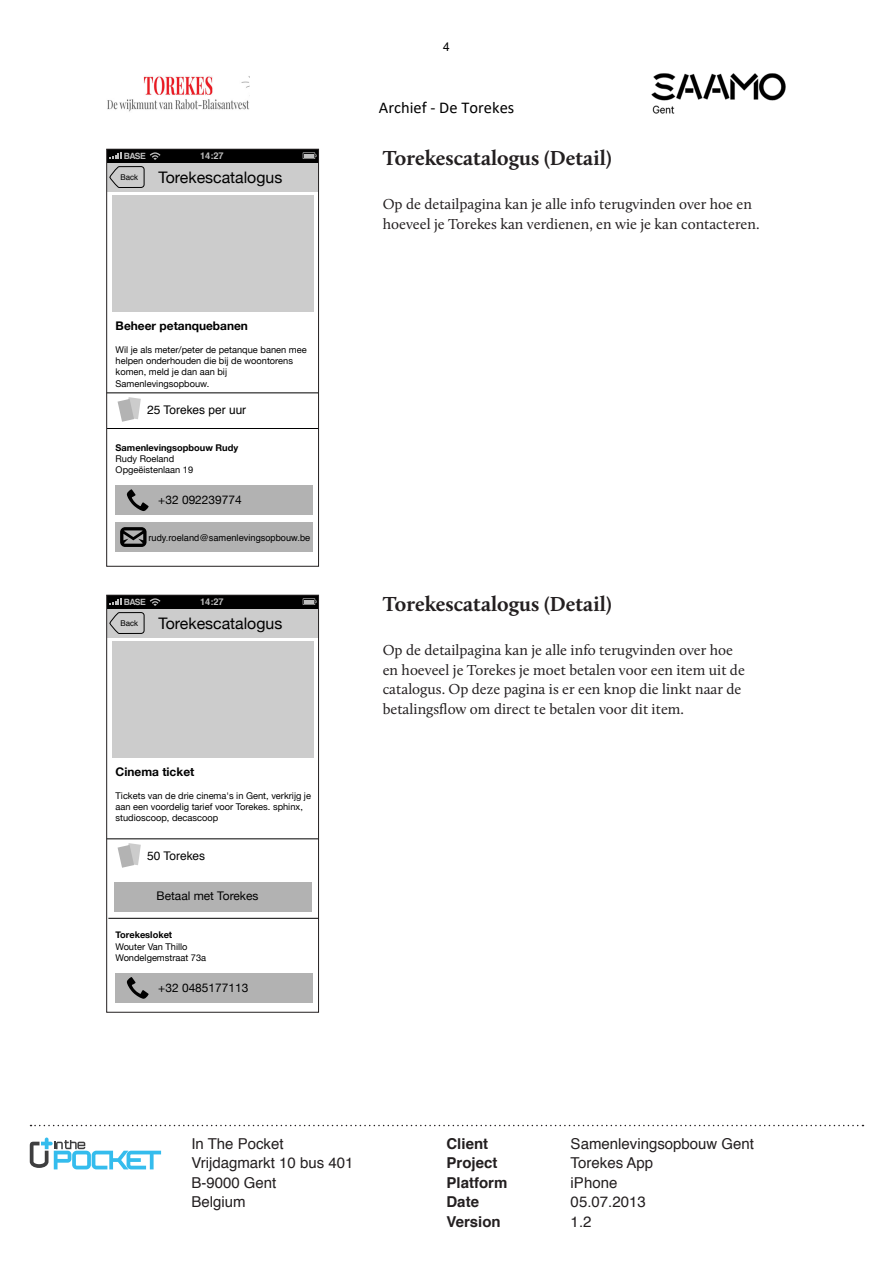
<style>
.page{position:relative;width:893px;height:1263px;background:#fff}
.page>*{position:absolute;margin:0;border:0;box-sizing:border-box;transform-origin:0 0}
.Heading3{font:700 21px "Calluna";color:#231f20}
.t1{font:16.5px "Calibri";color:#000}
.t2{font:15.9px "Helvetica Neue";color:#000}
.Body{font:15px/19.5px "Calluna";color:#231f20}
.t3{font:15px/19.5px "Helvetica";color:#231f20}
.t4{font:700 15px/19.5px "Helvetica";color:#231f20}
.t5{font:12px "Arial";color:#000}
.t6{font:11.85px "Helvetica Neue";color:#000}
.t7{font:700 11.85px "Helvetica Neue";color:#000}
.t8{font:11.85px "Helvetica";color:#000}
.t9{font:9.3px/11.1px "Helvetica Neue";color:#000}
.t10{font:9.3px "Helvetica";color:#000}
.t11{font:700 9.3px "Helvetica";color:#bfbfbf}
.t12{font:700 8.55px "Helvetica";letter-spacing:-.08em;color:#bfbfbf}
.t13{font:7.95px "Helvetica";color:#000}
.s1{font-weight:700}
</style>
<div class="page">
<img style="left:107px;top:76px;width:143px;height:36px">
<img style="left:651px;top:73px;width:135px;height:40px">
<svg style="left:31px;top:1125px;width:832px;height:1px"></svg>
<svg style="left:30px;top:1137px;width:131px;height:32px"></svg>
<div style="left:112px;top:195px;width:202px;height:116px;background:#ccc"></div>
<hr style="left:107px;top:392px;width:212px;height:1px;background:#000">
<svg style="left:118px;top:397px;width:23px;height:25px"></svg>
<hr style="left:107px;top:428px;width:212px;height:1px;background:#000">
<div style="left:116px;top:485px;width:197px;height:30px;background:#b2b2b2"></div>
<svg style="left:127px;top:489px;width:22px;height:22px"></svg>
<div style="left:116px;top:522px;width:197px;height:30px;background:#b2b2b2"></div>
<svg style="left:120px;top:527px;width:27px;height:20px"></svg>
<div style="left:107px;top:162px;width:212px;height:30px;background:#ccc"></div>
<svg style="left:109px;top:166px;width:36px;height:22px"></svg>
<div style="left:107px;top:149px;width:212px;height:13px;background:#000"></div>
<svg style="left:109px;top:152px;width:13px;height:7px"></svg>
<svg style="left:150px;top:152px;width:11px;height:8px"></svg>
<svg style="left:303px;top:152px;width:14px;height:7px"></svg>
<div style="left:106px;top:149px;width:213px;height:418px;border:1px solid #231f20"></div>
<div style="left:112px;top:641px;width:202px;height:116px;background:#ccc"></div>
<hr style="left:107px;top:838px;width:212px;height:1px;background:#000">
<svg style="left:118px;top:843px;width:23px;height:25px"></svg>
<hr style="left:108px;top:918px;width:211px;height:1px;background:#000">
<div style="left:116px;top:973px;width:197px;height:30px;background:#b2b2b2"></div>
<svg style="left:127px;top:977px;width:22px;height:22px"></svg>
<div style="left:114px;top:882px;width:197px;height:29px;background:#b2b2b2"></div>
<div style="left:107px;top:608px;width:212px;height:29px;background:#ccc"></div>
<svg style="left:109px;top:612px;width:36px;height:22px"></svg>
<div style="left:107px;top:595px;width:212px;height:13px;background:#000"></div>
<svg style="left:109px;top:598px;width:13px;height:7px"></svg>
<svg style="left:150px;top:598px;width:11px;height:8px"></svg>
<svg style="left:303px;top:598px;width:14px;height:7px"></svg>
<div style="left:106px;top:595px;width:213px;height:418px;border:1px solid #231f20"></div>
<p class="t5" style="left:443px;top:39px;width:8px">4</p>
<p class="t12" style="left:124px;top:149px;width:23px">BASE</p>
<p class="t11" style="left:200px;top:148px;width:25px">14:27</p>
<p class="t13" style="left:120px;top:171px;width:19px">Back</p>
<p class="t2" style="left:158px;top:164px;width:125px">Torekescatalogus</p>
<p class="t7" style="left:116px;top:315px;width:134px">Beheer petanquebanen</p>
<p class="t9" style="left:116px;top:344px;width:193px">Wil je als meter/peter de petanque banen mee helpen onderhouden die bij de woontorens komen, meld je dan aan bij Samenlevingsopbouw.</p>
<p class="t8" style="left:147px;top:401px;width:101px">25 Torekes per uur</p>
<p class="t9" style="left:116px;top:441px;width:124px"><span class="s1">Samenlevingsopbouw Rudy<br></span>Rudy Roeland<br>Opgeëistenlaan 19</p>
<p class="t6" style="left:158px;top:489px;width:85px">+32 092239774</p>
<p class="t10" style="left:149px;top:531px;width:163px">rudy.roeland@samenlevingsopbouw.be</p>
<h2 class="t1" style="left:379px;top:100px;width:137px">Archief ‐ De Torekes</h2>
<p class="Heading3" style="left:383px;top:144px;width:231px">Torekescatalogus (Detail)</p>
<p class="Body" style="left:383px;top:194px;width:378px">Op de detailpagina kan je alle info terugvinden over hoe en hoeveel je Torekes kan verdienen, en wie je kan contacteren.</p>
<p class="t12" style="left:124px;top:595px;width:23px">BASE</p>
<p class="t11" style="left:200px;top:594px;width:25px">14:27</p>
<p class="Heading3" style="left:383px;top:590px;width:231px">Torekescatalogus (Detail)</p>
<p class="Body" style="left:383px;top:640px;width:364px">Op de detailpagina kan je alle info terugvinden over hoe en hoeveel je Torekes je moet betalen voor een item uit de catalogus. Op deze pagina is er een knop die linkt naar de betalingsflow om direct te betalen voor dit item.</p>
<p class="t13" style="left:120px;top:617px;width:19px">Back</p>
<p class="t2" style="left:158px;top:610px;width:125px">Torekescatalogus</p>
<p class="t7" style="left:116px;top:761px;width:80px">Cinema ticket</p>
<p class="t9" style="left:116px;top:790px;width:197px">Tickets van de drie cinema's in Gent, verkrijg je aan een voordelig tarief voor Torekes. sphinx, studioscoop, decascoop</p>
<p class="t8" style="left:147px;top:847px;width:60px">50 Torekes</p>
<p class="t6" style="left:157px;top:886px;width:103px">Betaal met Torekes</p>
<p class="t9" style="left:116px;top:929px;width:92px"><span class="s1">Torekesloket<br></span>Wouter Van Thillo<br>Wondelgemstraat 73a</p>
<p class="t6" style="left:158px;top:977px;width:91px">+32 0485177113</p>
<h3 class="t3" style="left:191px;top:1134px;width:164px">In The Pocket<br>Vrijdagmarkt 10 bus 401<br>B-9000 Gent<br>Belgium</h3>
<h3 class="t4" style="left:446px;top:1134px;width:62px">Client<br>Project<br>Platform<br>Date<br>Version</h3>
<h3 class="t3" style="left:571px;top:1134px;width:185px">Samenlevingsopbouw Gent<br>Torekes App<br>iPhone<br>05.07.2013<br>1.2</h3>
</div>
